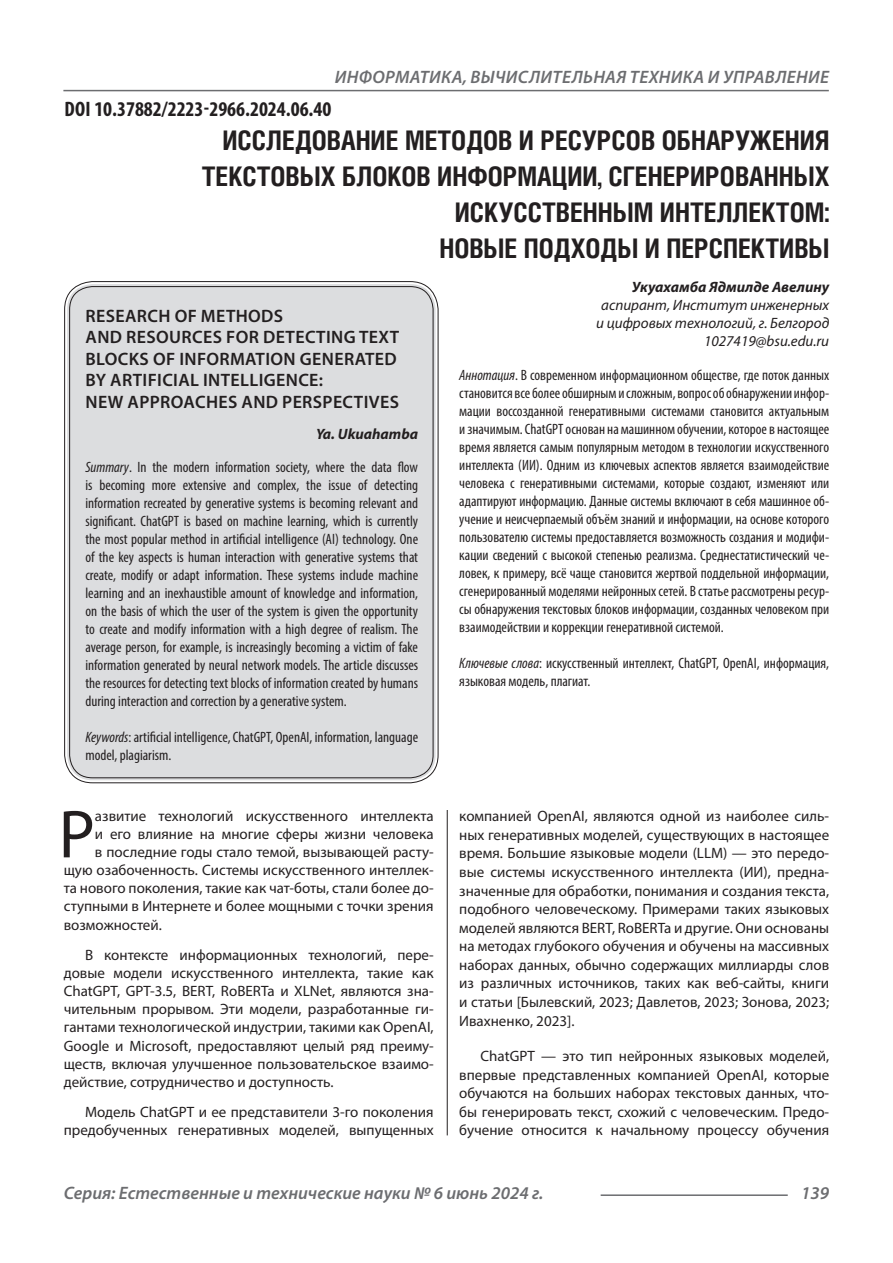
<style>
.page{position:relative;width:893px;height:1263px;background:#fff}
.page>*{position:absolute;margin:0;border:0;box-sizing:border-box;transform-origin:0 0}
.Статья_текст_первый{font:68.4px "Myriad Pro";color:#231f20}
.Статья_название{font:700 27px/36px "Helios Cond C";color:#231f20;text-align:right}
.ДОИ{font:700 condensed 21px "Myriad Pro";color:#231f20}
.Статья_название_англ{font:600 18px/21.6px "Myriad Pro";letter-spacing:.02em;color:#231f20}
.t1{font:italic 600 18px "Myriad Pro";letter-spacing:.005em;color:#6c6d70}
.Статья_текст{font:15px/18.6px "Myriad Pro";color:#231f20;text-align:justify}
.Статья_аннотация_тек{font:condensed 15px/18px "Myriad Pro";color:#231f20;text-align:justify}
.Статья_аннотация_анг{font:condensed 15px/18px "Myriad Pro";color:#231f20;text-align:justify}
.Статья_текст_первый-2{font:15px "Myriad Pro";color:#231f20}
.Статья_автор_инфо{font:italic 15px/18px "Myriad Pro";color:#231f20;text-align:center}
.Статья_автор_инфо-2{font:italic 700 15px "Myriad Pro";color:#231f20}
.Статья_автор_англ{font:italic 700 15px "Myriad Pro";color:#231f20}
.s1{font-style:italic}
</style>
<div class="page">
<hr style="left:447px;top:128px;width:1px;height:1007px;background:#231f20">
<hr style="left:63px;top:90px;width:766px;height:1px;background:#6c6d70">
<hr style="left:601px;top:1194px;width:187px;height:2px;background:#6c6d70">
<div style="left:442px;top:128px;width:11px;height:682px;background:#fff"></div>
<div style="left:67px;top:284px;width:369px;height:496px;background:#dcdddf;border-radius:26px"></div>
<p class="t1" style="left:335px;top:66px;width:496px">ИНФОРМАТИКА, ВЫЧИСЛИТЕЛЬНАЯ ТЕХНИКА И УПРАВЛЕНИЕ</p>
<p class="ДОИ" style="left:64px;top:96px;width:269px">DOI 10.37882/2223-2966.2024.06.40</p>
<p class="Статья_название" style="left:202px;top:121px;width:629px">ИССЛЕДОВАНИЕ МЕТОДОВ И РЕСУРСОВ ОБНАРУЖЕНИЯ ТЕКСТОВЫХ БЛОКОВ ИНФОРМАЦИИ, СГЕНЕРИРОВАННЫХ ИСКУССТВЕННЫМ ИНТЕЛЛЕКТОМ:<br>НОВЫЕ ПОДХОДЫ И ПЕРСПЕКТИВЫ</p>
<p class="Статья_автор_инфо-2" style="left:632px;top:278px;width:199px">Укуахамба Ядмилде Авелину</p>
<p class="Статья_автор_инфо" style="left:596px;top:296px;width:234px">аспирант, Институт инженерных и цифровых технологий, г. Белгород</p>
<p class="Статья_автор_инфо" style="left:704px;top:332px;width:127px">1027419@bsu.edu.ru</p>
<p class="Статья_аннотация_тек" style="left:459px;top:366px;width:371px"><span class="s1">Аннотация</span>. В современном информационном обществе, где поток данных становится все более обширным и сложным, вопрос об обнаружении инфор&shy;мации воссозданной генеративными системами становится актуальным и значимым. ChatGPT основан на машинном обучении, которое в настоящее время является самым популярным методом в технологии искусственного интеллекта (ИИ). Одним из ключевых аспектов является взаимодействие человека с генеративными системами, которые создают, изменяют или адаптируют информацию. Данные системы включают в себя машинное об&shy;учение и неисчерпаемый объём знаний и информации, на основе которого пользователю системы предоставляется возможность создания и модифи&shy;кации сведений с высокой степенью реализма. Среднестатистический че&shy;ловек, к примеру, всё чаще становится жертвой поддельной информации, сгенерированный моделями нейронных сетей. В статье рассмотрены ресур&shy;сы обнаружения текстовых блоков информации, созданных человеком при взаимодействии и коррекции генеративной системой.</p>
<p class="Статья_аннотация_тек" style="left:459px;top:654px;width:371px"><span class="s1">Ключевые слова</span>: искусственный интеллект, ChatGPT, OpenAI, информация, языковая модель, плагиат.</p>
<p class="Статья_название_англ" style="left:86px;top:304px;width:315px">RESEARCH OF METHODS<br>AND RESOURCES FOR DETECTING TEXT<br>BLOCKS OF INFORMATION GENERATED<br>BY ARTIFICIAL INTELLIGENCE:<br>NEW APPROACHES AND PERSPECTIVES</p>
<p class="Статья_автор_англ" style="left:316px;top:424px;width:104px">Ya. Ukuahamba</p>
<p class="Статья_аннотация_анг" style="left:85px;top:458px;width:334px"><span class="s1">Summary</span>. In the modern information society, where the data flow is becoming more extensive and complex, the issue of detecting information recreated by generative systems is becoming relevant and significant. ChatGPT is based on machine learning, which is currently the most popular method in artificial intelligence (AI) technology. One of the key aspects is human interaction with generative systems that create, modify or adapt information. These systems include machine learning and an inexhaustible amount of knowledge and information, on the basis of which the user of the system is given the opportunity to create and modify information with a high degree of realism. The average person, for example, is increasingly becoming a victim of fake information generated by neural network models. The article discusses the resources for detecting text blocks of information created by humans during interaction and correction by a generative system.</p>
<p class="Статья_аннотация_анг" style="left:85px;top:728px;width:334px"><span class="s1">Keywords</span>: artificial intelligence, ChatGPT, OpenAI, information, language model, plagiarism.</p>
<p class="Статья_текст_первый" style="left:59px;top:792px;width:38px">Р</p>
<p class="Статья_текст_первый-2" style="left:95px;top:807px;width:340px">азвитие технологий искусственного интеллекта</p>
<p class="Статья_текст_первый-2" style="left:95px;top:825px;width:340px">и его влияние на многие сферы жизни человека</p>
<p class="Статья_текст_первый-2" style="left:95px;top:843px;width:340px">в последние годы стало темой, вызывающей расту-</p>
<p class="Статья_текст_первый-2" style="left:64px;top:861px;width:371px">щую озабоченность. Системы искусственного интеллек-</p>
<p class="Статья_текст_первый-2" style="left:64px;top:879px;width:371px">та нового поколения, такие как чат-боты, стали более до-</p>
<p class="Статья_текст_первый-2" style="left:64px;top:897px;width:371px">ступными в Интернете и более мощными с точки зрения</p>
<p class="Статья_текст_первый-2" style="left:64px;top:915px;width:100px">возможностей.</p>
<p class="Статья_текст" style="left:64px;top:946px;width:371px;line-height:18px;text-indent:21px">В контексте информационных технологий, пере&shy;довые модели искусственного интеллекта, такие как ChatGPT, GPT-3.5, BERT, RoBERTa и XLNet, являются зна&shy;чительным прорывом. Эти модели, разработанные ги&shy;гантами технологической индустрии, такими как OpenAI, Google и Microsoft, предоставляют целый ряд преиму&shy;ществ, включая улучшенное пользовательское взаимо&shy;действие, сотрудничество и доступность.</p>
<p class="Статья_текст" style="left:64px;top:1103px;width:371px;line-height:18px;text-align:right">Модель ChatGPT и ее представители 3-го поколения предобученных генеративных моделей, выпущенных</p>
<p class="Статья_текст" style="left:459px;top:807px;width:371px">компанией OpenAI, являются одной из наиболее силь&shy;ных генеративных моделей, существующих в настоящее время. Большие языковые модели (LLM) — это передо&shy;вые системы искусственного интеллекта (ИИ), предна&shy;значенные для обработки, понимания и создания текста, подобного человеческому. Примерами таких языковых моделей являются BERT, RoBERTa и другие. Они основаны на методах глубокого обучения и обучены на массивных наборах данных, обычно содержащих миллиарды слов из различных источников, таких как веб-сайты, книги и статьи [Былевский, 2023; Давлетов, 2023; Зонова, 2023; Ивахненко, 2023].</p>
<p class="Статья_текст" style="left:459px;top:1046px;width:371px;text-indent:21px">ChatGPT — это тип нейронных языковых моделей, впервые представленных компанией OpenAI, которые обучаются на больших наборах текстовых данных, что&shy;бы генерировать текст, схожий с человеческим. Предо&shy;бучение относится к начальному процессу обучения</p>
<p class="t1" style="left:64px;top:1182px;width:481px">Серия: Естественные и технические науки № 6 июнь 2024 г.</p>
<p class="t1" style="left:801px;top:1182px;width:30px">139</p>
</div>
